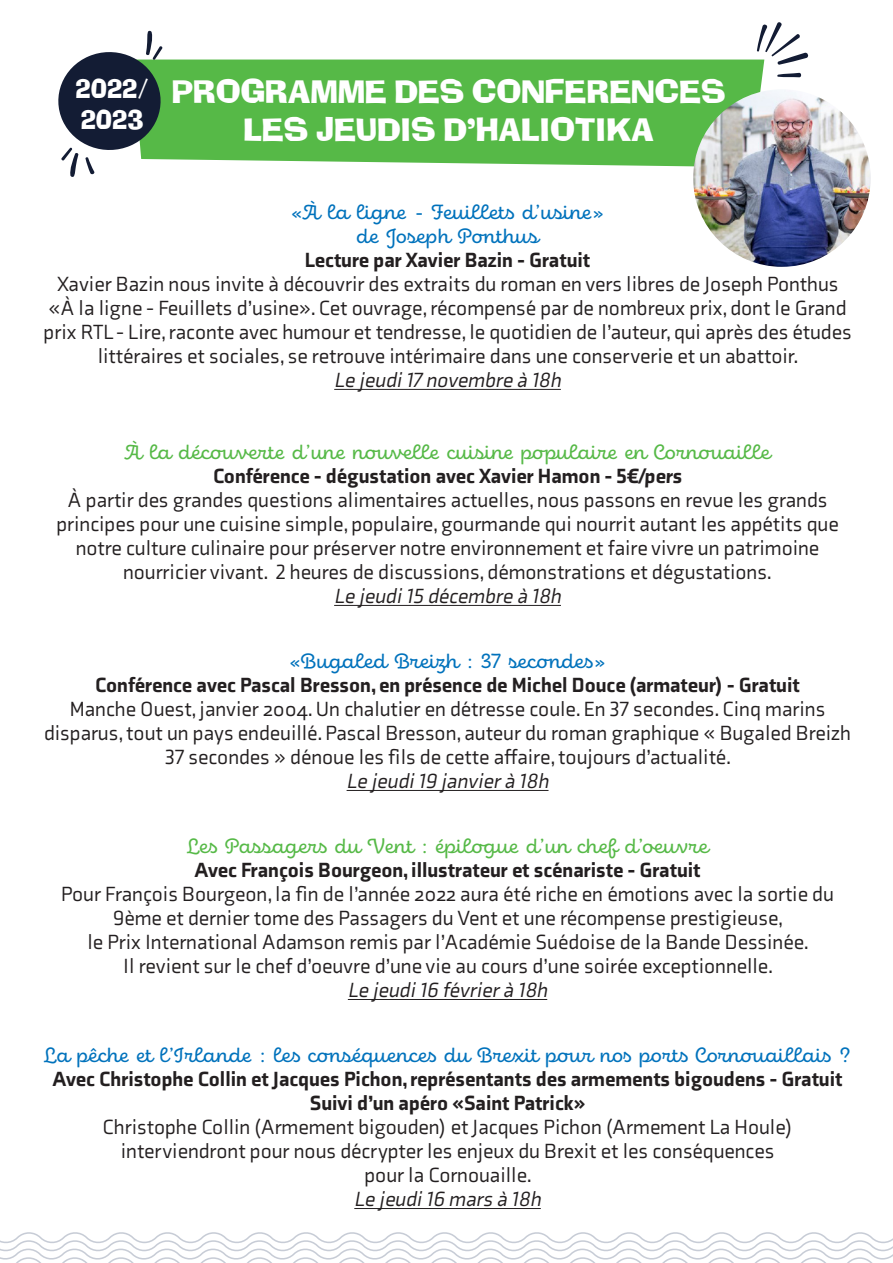
<style>
.page{position:relative;width:893px;height:1263px;background:#fff}
.page>*{position:absolute;margin:0;border:0;box-sizing:border-box;transform-origin:0 0}
.t1{font:31.5px "Ad Lib";color:#fff}
.t2{font:25.5px "Ad Lib";color:#fff}
.t3{font:21px/24px "Axia";color:#231f20;text-align:center}
.t4{font:900 21px/24px "Axia";color:#231f20;text-align:center}
.t5{font:21px "Eldwin Script";color:#0072bc}
.t6{font:21px "Eldwin Script";color:#56b947}
.t7{font:italic 21px "Axia";color:#231f20}
.s1{font-family:"Eldwin Script";color:#56b947}
.s2{font-weight:900}
.s3{font-style:italic}
.s4{font-family:"Eldwin Script";font-weight:400;color:#0072bc}
</style>
<div class="page">
<svg style="left:0;top:1232px;width:893px;height:31px"></svg>
<hr style="left:334px;top:389px;width:227px;height:1px;background:#231f20">
<hr style="left:334px;top:605px;width:227px;height:1px;background:#231f20">
<hr style="left:347px;top:790px;width:201px;height:1px;background:#231f20">
<hr style="left:348px;top:999px;width:199px;height:1px;background:#231f20">
<hr style="left:354px;top:1208px;width:187px;height:1px;background:#231f20">
<div style="left:168px;top:60px;width:595px;height:107px;background:#56b947"></div>
<svg style="left:58px;top:30px;width:110px;height:147px"></svg>
<svg style="left:757px;top:22px;width:52px;height:55px"></svg>
<img style="left:693px;top:89px;width:178px;height:178px;border-radius:89px">
<p class="t2" style="left:76px;top:78px;width:75px">2022/</p>
<p class="t2" style="left:81px;top:109px;width:64px">2023</p>
<p class="t1" style="left:171px;top:79px;width:556px">PROGRAMME DES CONFERENCES</p>
<p class="t1" style="left:243px;top:116px;width:412px">LES JEUDIS D'HALIOTIKA</p>
<p class="t5" style="left:290px;top:200px;width:316px">«À la ligne - Feuillets d’usine»</p>
<p class="t5" style="left:356px;top:224px;width:183px">de Joseph Ponthus</p>
<p class="t4" style="left:305px;top:247px;width:287px">Lecture par Xavier Bazin - Gratuit</p>
<p class="t3" style="left:44px;top:271px;width:809px">Xavier Bazin nous invite à découvrir des extraits du roman en vers libres de Joseph Ponthus «À la ligne - Feuillets d’usine». Cet ouvrage, récompensé par de nombreux prix, dont le Grand prix RTL - Lire, raconte avec humour et tendresse, le quotidien de l’auteur, qui après des études littéraires et sociales, se retrouve intérimaire dans une conserverie et un abattoir.</p>
<p class="t7" style="left:334px;top:367px;width:233px">Le jeudi17 novembre à 18h</p>
<p class="t3" style="left:56px;top:439px;width:784px"><span class="s1">À la découverte d’une nouvelle cuisine populaire en Cornouaille<br></span><span class="s2">Conférence - dégustation avec Xavier Hamon - 5€/pers<br></span>À partir des grandes questions alimentaires actuelles, nous passons en revue les grands principes pour une cuisine simple, populaire, gourmande qui nourrit autant les appétits que notre culture culinaire pour préserver notre environnement et faire vivre un patrimoine nourricier vivant. 2 heures de discussions, démonstrations et dégustations.</p>
<p class="t7" style="left:334px;top:583px;width:233px">Le jeudi15 décembre à 18h</p>
<p class="t5" style="left:289px;top:649px;width:319px">«Bugaled Breizh : 37 secondes»</p>
<p class="t3" style="left:70px;top:672px;width:757px"><span class="s2">Conférence avec Pascal Bresson, en présence de Michel Douce (armateur) - Gratuit<br></span>Manche Ouest, janvier 2004. Un chalutier en détresse coule. En 37 secondes. Cinq marins</p>
<p class="t3" style="left:44px;top:720px;width:808px">disparus, tout un pays endeuillé. Pascal Bresson, auteur du roman graphique « Bugaled Breizh<br>37 secondes » dénoue les fils de cette affaire, toujours d’actualité.<br><span class="s3">Le jeudi19 janvierà 18h</span></p>
<p class="t6" style="left:187px;top:834px;width:523px">Les Passagers du Vent : épilogue d’un chef d’oeuvre</p>
<p class="t3" style="left:61px;top:857px;width:774px"><span class="s2">Avec François Bourgeon, illustrateur et scénariste - Gratuit<br></span>Pour François Bourgeon, la fin de l’année 2022 aura été riche en émotions avec la sortie du<br>9ème et dernier tome des Passagers du Vent et une récompense prestigieuse,</p>
<p class="t3" style="left:87px;top:929px;width:723px">le Prix International Adamson remis par l’Académie Suédoise de la Bande Dessinée.</p>
<p class="t3" style="left:123px;top:953px;width:652px">Il revient sur le chef d’oeuvre d’une vie au cours d’une soirée exceptionnelle.<br><span class="s3">Le jeudi16 févrierà 18h</span></p>
<p class="t4" style="left:44px;top:1042px;width:809px"><span class="s4">La pêche et l’Irlande : les conséquences du Brexit pour nos ports Cornouaillais ?<br></span>Avec Christophe Collin et Jacques Pichon, représentants des armements bigoudens - Gratuit</p>
<p class="t3" style="left:103px;top:1090px;width:691px"><span class="s2">Suivi d’un apéro «Saint Patrick»<br></span>Christophe Collin (Armement bigouden) et Jacques Pichon (Armement La Houle)</p>
<p class="t3" style="left:121px;top:1138px;width:655px">interviendront pour nous décrypter les enjeux du Brexit et les conséquences</p>
<p class="t3" style="left:354px;top:1162px;width:192px">pour la Cornouaille.<br><span class="s3">Le jeudi16 mars à 18h</span></p>
</div>
